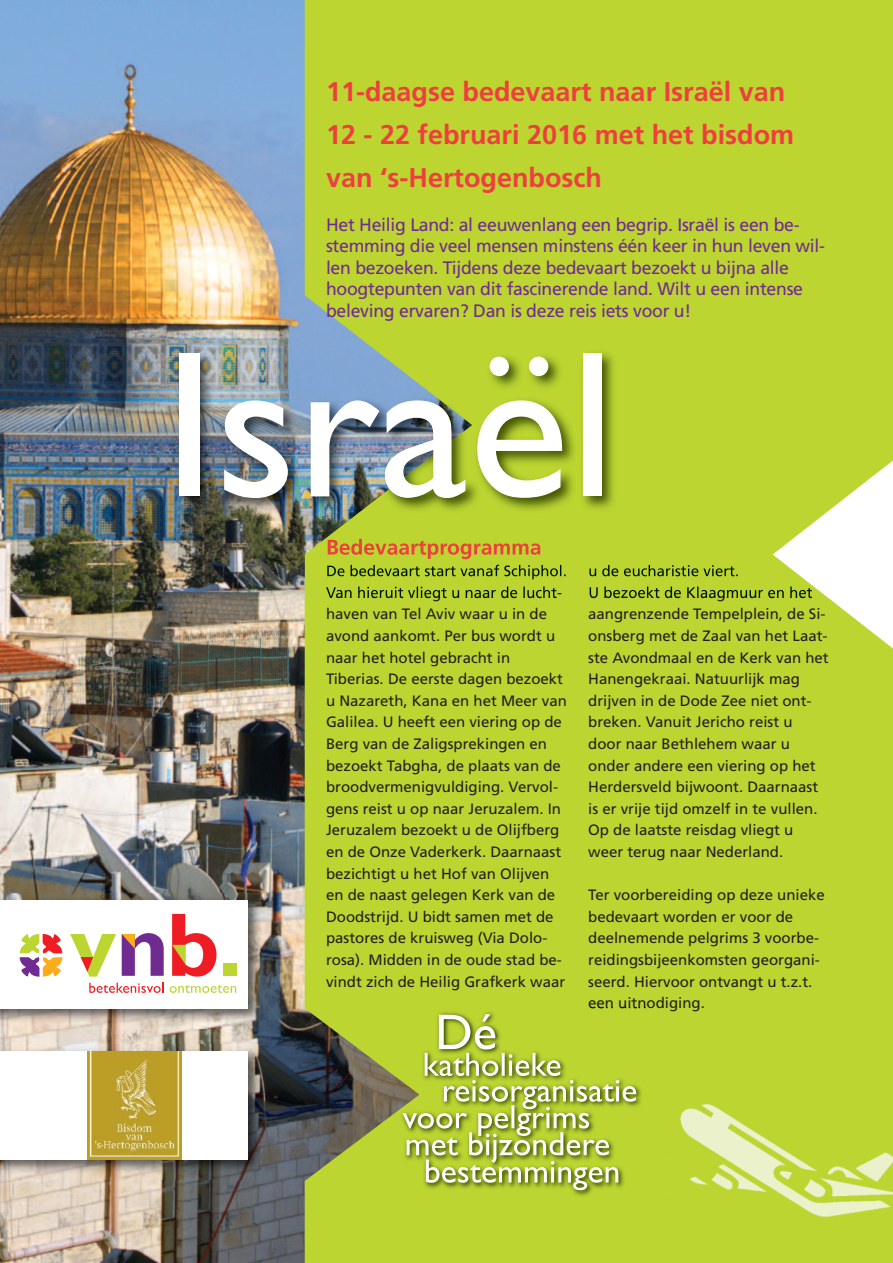
<style>
.page{position:relative;width:893px;height:1263px;background:#bcd531}
.page>*{position:absolute;margin:0;border:0;box-sizing:border-box;transform-origin:0 0}
.t1{font:209.55px "Gill Sans";color:#fff}
.t2{font:700 27px/43.2px "Frutiger LT";color:#ee3f3e}
.t3{font:18px/21.6px "Frutiger LT";letter-spacing:-.015em;color:#702b91}
.t4{font:15px/21.6px "Frutiger LT";color:#231f20}
</style>
<div class="page">
<img style="left:0;top:0;width:472px;height:1263px">
<img style="left:0;top:893px;width:267px;height:135px">
<div style="left:0;top:900px;width:248px;height:108px;background:#fff"></div>
<svg style="left:20px;top:934px;width:42px;height:43px"></svg>
<svg style="left:70px;top:934px;width:46px;height:42px"></svg>
<svg style="left:172px;top:914px;width:44px;height:62px"></svg>
<div style="left:223px;top:963px;width:13px;height:13px;background:#bcd531"></div>
<svg style="left:122px;top:933px;width:42px;height:43px"></svg>
<svg style="left:89px;top:983px;width:75px;height:10px"></svg>
<svg style="left:170px;top:985px;width:66px;height:8px"></svg>
<svg style="left:773px;top:460px;width:120px;height:189px"></svg>
<img style="left:396px;top:1007px;width:250px;height:194px">
<img style="left:396px;top:1077px;width:7px;height:35px">
<img style="left:589px;top:1007px;width:57px;height:1px">
<svg style="left:403px;top:1014px;width:233px;height:176px"></svg>
<img style="left:668px;top:1103px;width:225px;height:114px">
<img style="left:472px;top:352px;width:413px;height:245px">
<img style="left:139px;top:320px;width:333px;height:277px">
<img style="left:328px;top:539px;width:81px;height:16px">
<img style="left:327px;top:565px;width:48px;height:11px">
<img style="left:326px;top:586px;width:104px;height:11px">
<img style="left:589px;top:565px;width:58px;height:11px">
<img style="left:590px;top:586px;width:55px;height:11px">
<img style="left:773px;top:467px;width:112px;height:130px">
<img style="left:0;top:1044px;width:267px;height:135px">
<div style="left:0;top:1051px;width:248px;height:108px;background:#fff"></div>
<img style="left:87px;top:1052px;width:95px;height:107px">
<h2 class="t2" style="left:326px;top:70px;width:470px">11-daagse bedevaart naar Israël van<br>12 - 22 februari 2016 met het bisdom van ‘s-Hertogenbosch</h2>
<p class="t3" style="left:326px;top:214px;width:501px">Het Heilig Land: al eeuwenlang een begrip. Israël is een be&shy;stemming die veel mensen minstens één keer in hun leven wil&shy;len bezoeken. Tijdens deze bedevaart bezoekt u bijna alle hoogtepunten van dit fascinerende land. Wilt u een intense beleving ervaren? Dan is deze reis iets voor u!</p>
<h1 class="t1" style="left:163px;top:301px;width:453px">Israël</h1>
<p class="t4" style="left:326px;top:582px;width:242px">Van hieruit vliegt u naar de lucht&shy;haven van Tel Aviv waar u in de avond aankomt. Per bus wordt u naar het hotel gebracht in<br>Ti be rias. De eerste dagen bezoekt u Nazareth, Kana en het Meer van<br>Galilea. U heeft een viering op de<br>Berg van de Zaligsprekingen en bezoekt Tabgha, de plaats van de broodvermenigvuldiging. Vervol&shy;gens reist u op naar Jeruzalem. In<br>Jeruzalem bezoekt u de Olijfberg en de Onze Vaderkerk. Daarnaast bezichtigt u het Hof van Olijven en de naast gelegen Kerk van de<br>Doodstrijd. U bidt samen met de pastores de kruisweg (Via Dolo&shy;rosa). Midden in de oude stad be&shy;vindt zich de Heilig Grafkerk waar</p>
<p class="t4" style="left:588px;top:582px;width:242px">U bezoekt de Klaagmuur en het aangrenzende Tempelplein, de Si&shy;onsberg met de Zaal van het Laat&shy;ste Avondmaal en de Kerk van het<br>Hanengekraai. Natuurlijk mag drijven in de Dode Zee niet ont&shy;breken. Vanuit Je ri cho reist u door naar Bethlehem waar u onder andere een viering op het<br>Herdersveld bijwoont. Daarnaast is er vrije tijd omzelf in te vullen.<br>Op de laatste reisdag vliegt u weer terug naar Nederland.</p>
<p class="t4" style="left:588px;top:884px;width:238px">Ter voorbereiding op deze unieke bedevaart worden er voor de deelnemende pelgrims 3 voorbe&shy;reidingsbijeenkomsten georgani&shy;seerd. Hiervoor ontvangt u t.z.t. een uitnodiging.</p>
</div>
